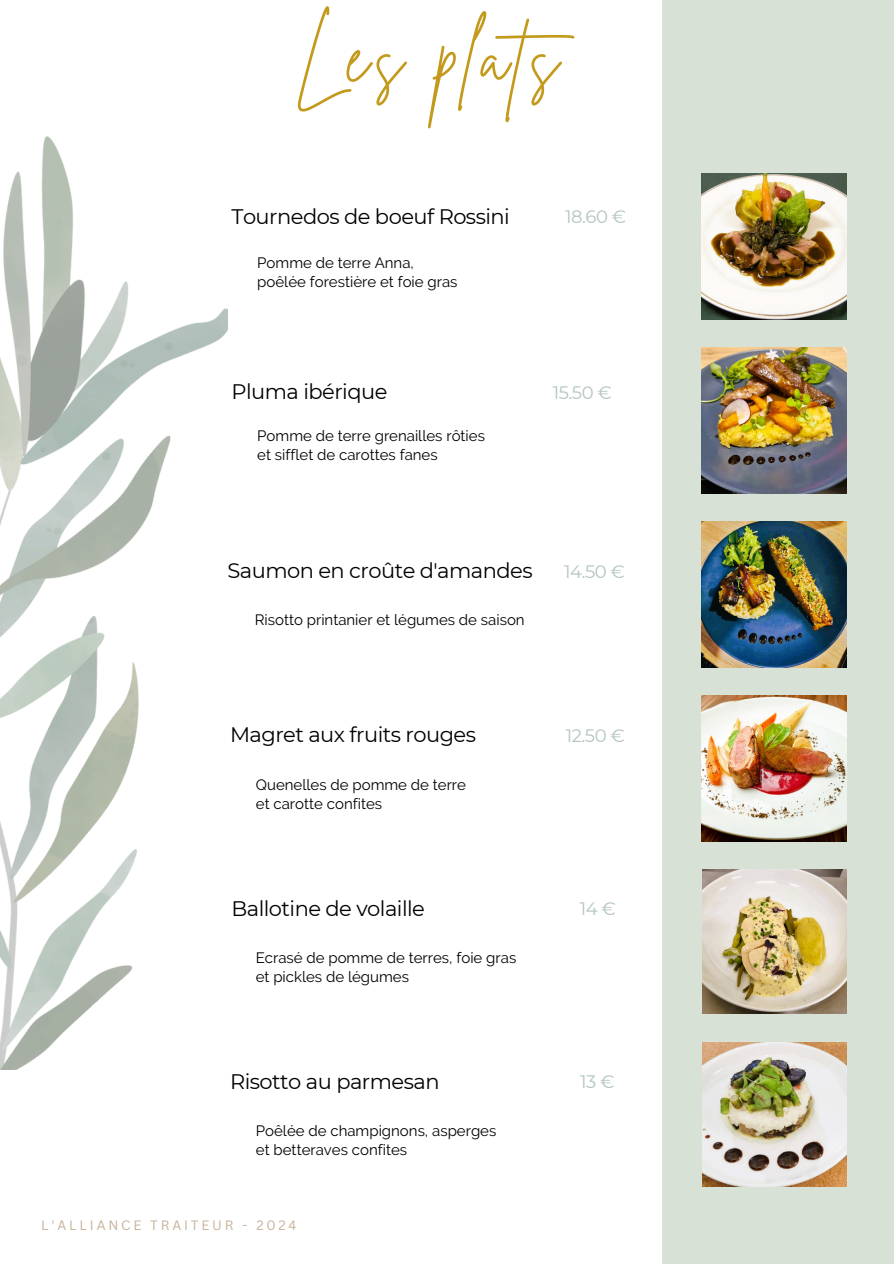
<style>
.page{position:relative;width:894px;height:1264px;background:#fff}
.page>*{position:absolute;margin:0;border:0;box-sizing:border-box;transform-origin:0 0}
.t1{font:70.5px "Brittany Signature";letter-spacing:.09em;color:#c49a1c}
.t2{font:21px "Montserrat";letter-spacing:-.025em;color:#000}
.t3{font:18px "Montserrat";letter-spacing:-.025em;color:#b2c6bd}
.t4{font:15px/19.2px "Raleway";color:#000}
.t5{font:13.2px "Canva Sans";letter-spacing:.215em;color:#c7b299}
</style>
<div class="page">
<div style="left:662px;top:0;width:231px;height:1263px;background:#d8e1d6"></div>
<img style="left:701px;top:174px;width:145px;height:145px">
<img style="left:701px;top:348px;width:145px;height:145px">
<img style="left:701px;top:521px;width:145px;height:146px">
<img style="left:701px;top:695px;width:145px;height:146px">
<img style="left:702px;top:869px;width:144px;height:144px">
<img style="left:702px;top:1042px;width:144px;height:144px">
<img style="left:0;top:136px;width:227px;height:933px">
<p class="t1" style="left:294px;top:11px;width:301px">Les plats</p>
<h2 class="t2" style="left:231px;top:203px;width:280px">Tournedos de boeuf Rossini</h2>
<h3 class="t4" style="left:257px;top:253px;width:202px">Pomme de terre Anna, poêlée forestière et foie gras</h3>
<h4 class="t2" style="left:231px;top:378px;width:157px">Pluma ibérique</h4>
<h3 class="t4" style="left:257px;top:425px;width:229px">Pomme de terre grenailles rôties et sifflet de carottes fanes</h3>
<h4 class="t3" style="left:565px;top:205px;width:63px">18.60 €</h4>
<h2 class="t3" style="left:552px;top:381px;width:61px">15.50 €</h2>
<h2 class="t2" style="left:227px;top:558px;width:306px">Saumon en croûte d'amandes</h2>
<h3 class="t4" style="left:254px;top:610px;width:271px">Risotto printanier et légumes de saison</h3>
<h3 class="t3" style="left:564px;top:560px;width:62px">14.50 €</h3>
<h4 class="t2" style="left:230px;top:722px;width:247px">Magret aux fruits rouges</h4>
<h3 class="t4" style="left:256px;top:775px;width:211px">Quenelles de pomme de terre et carotte confites</h3>
<h2 class="t2" style="left:231px;top:895px;width:195px">Ballotine de volaille</h2>
<p class="t4" style="left:255px;top:948px;width:262px">Ecrasé de pomme de terres, foie gras et pickles de légumes</p>
<h3 class="t3" style="left:565px;top:724px;width:61px">12.50 €</h3>
<h4 class="t3" style="left:579px;top:897px;width:38px">14 €</h4>
<p class="t2" style="left:230px;top:1068px;width:211px">Risotto au parmesan</p>
<p class="t3" style="left:580px;top:1070px;width:36px">13 €</p>
<p class="t4" style="left:256px;top:1121px;width:242px">Poêlée de champignons, asperges et betteraves confites</p>
<p class="t5" style="left:41px;top:1216px;width:257px">L'ALLIANCE TRAITEUR - 2024</p>
</div>
